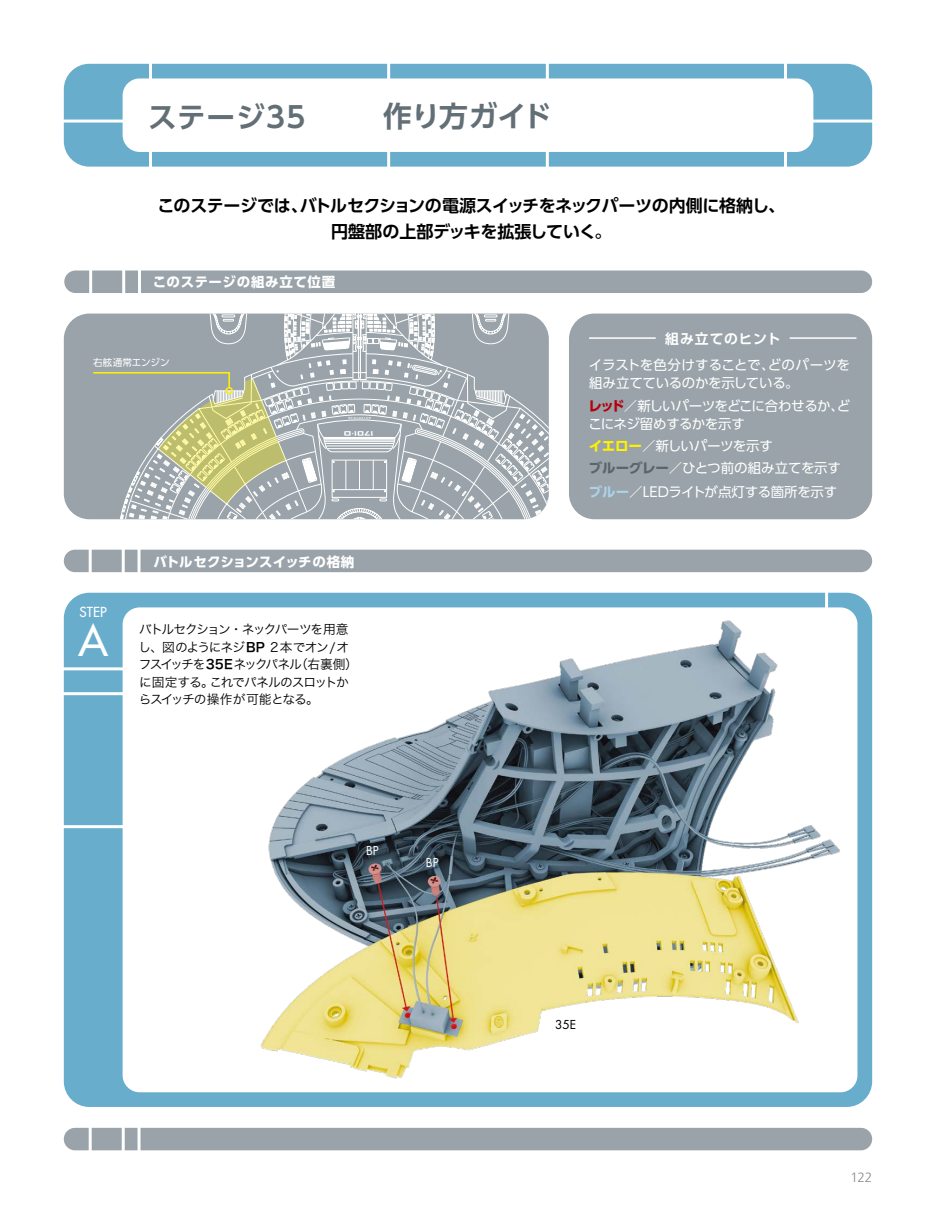
<style>
.page{position:relative;width:936px;height:1212px;background:#fff}
.page>*{position:absolute;margin:0;border:0;box-sizing:border-box;transform-origin:0 0}
.t1{font:42px "Futura LT";color:#fff}
.t2{font:700 28.65px "UD Shin Go Pro De";letter-spacing:.02em;color:#636f76}
.t3{font:700 16.95px/26.5px "UD Shin Go Pro De";letter-spacing:-.025em;color:#000;text-align:center}
.t4{font:700 13.8px "UD Shin Go Pro De";letter-spacing:.055em;color:#fff}
.t5{font:13.5px/22.8px "UD Shin Go Pro";letter-spacing:-.025em;color:#fff}
.t6{font:13.5px/18px "UD Shin Go Pro";letter-spacing:-.045em;color:#fff}
.t7{font:700 13.5px "UD Shin Go Pro";letter-spacing:.01em;color:#fff}
.t8{font:700 13.5px "UD Shin Go Pro";letter-spacing:.05em;color:#fff}
.t9{font:13.5px "Futura LT";color:#fff}
.t10{font:300 13.5px "Frutiger LT";color:#8d8e8d}
.t11{font:12.75px/17.5px "Hira Kaku Pro W3";letter-spacing:-.095em;color:#000}
.t12{font:12px "Futura LT";color:#fff}
.t13{font:12px "Futura LT";color:#000}
.t14{font:9.6px "UD Shin Go Pro";letter-spacing:.01em;color:#fff}
.s1{font-family:"Hira Kaku Pro W6"}
.s2{font-weight:700;color:#b6000d}
.s3{font-weight:700;color:#fff100}
.s4{font-weight:700;color:#59646b}
.s5{font-weight:700;color:#acd1e9}
</style>
<div class="page">
<div style="left:64px;top:1128px;width:808px;height:22px;background:#99a3a9;border-radius:11px"></div>
<hr style="left:137px;top:1123px;width:3px;height:43px;background:#fff">
<hr style="left:122px;top:1121px;width:3px;height:45px;background:#fff">
<hr style="left:89px;top:1121px;width:3px;height:45px;background:#fff">
<div style="left:64px;top:593px;width:808px;height:514px;background:#69adcd;border-radius:26px"></div>
<div style="left:64px;top:314px;width:485px;height:205px;background:#99a3a9;border-radius:26px"></div>
<hr style="left:57px;top:667px;width:79px;height:3px;background:#fff">
<hr style="left:57px;top:692px;width:79px;height:3px;background:#fff">
<hr style="left:57px;top:825px;width:79px;height:3px;background:#fff">
<div style="left:64px;top:270px;width:808px;height:23px;background:#99a3a9;border-radius:11px"></div>
<hr style="left:138px;top:255px;width:3px;height:44px;background:#fff">
<hr style="left:122px;top:255px;width:3px;height:44px;background:#fff">
<hr style="left:89px;top:255px;width:3px;height:44px;background:#fff">
<div style="left:64px;top:64px;width:808px;height:103px;background:#69adcd;border-radius:26px"></div>
<div style="left:123px;top:78px;width:690px;height:74px;background:#fff;border-radius:17px"></div>
<hr style="left:149px;top:52px;width:3px;height:129px;background:#fff">
<hr style="left:784px;top:52px;width:3px;height:129px;background:#fff">
<hr style="left:546px;top:52px;width:3px;height:129px;background:#fff">
<hr style="left:387px;top:52px;width:3px;height:129px;background:#fff">
<div style="left:64px;top:550px;width:808px;height:22px;background:#99a3a9;border-radius:11px"></div>
<hr style="left:137px;top:534px;width:3px;height:44px;background:#fff">
<hr style="left:122px;top:534px;width:3px;height:44px;background:#fff">
<hr style="left:89px;top:534px;width:3px;height:44px;background:#fff">
<hr style="left:825px;top:578px;width:3px;height:53px;background:#fff">
<div style="left:569px;top:314px;width:303px;height:205px;background:#99a3a9;border-radius:26px"></div>
<hr style="left:589px;top:337px;width:66px;height:2px;background:#fff">
<hr style="left:789px;top:337px;width:67px;height:2px;background:#fff">
<hr style="left:32px;top:120px;width:878px;height:3px;background:#fff">
<div style="left:123px;top:607px;width:734px;height:485px;background:#fff;border-radius:17px"></div>
<img style="left:150px;top:607px;width:707px;height:485px">
<svg style="left:93px;top:314px;width:456px;height:205px"></svg>
<h2 class="t2" style="left:148px;top:93px;width:159px">ステージ35</h2>
<h2 class="t2" style="left:383px;top:92px;width:170px">作り方ガイド</h2>
<p class="t3" style="left:157px;top:192px;width:629px">このステージでは、バトルセクションの電源スイッチをネックパーツの内側に格納し、円盤部の上部デッキを拡張していく。</p>
<p class="t8" style="left:153px;top:271px;width:184px">このステージの組み立て位置</p>
<p class="t14" style="left:93px;top:354px;width:78px">右舷通常エンジン</p>
<p class="t9" style="left:80px;top:604px;width:29px">STEP</p>
<h1 class="t1" style="left:78px;top:614px;width:31px">A</h1>
<p class="t7" style="left:154px;top:551px;width:202px">バトルセクションスイッチの格納</p>
<p class="t11" style="left:139px;top:620px;width:221px">バトルセクション・ネックパーツを用意し、図のようにネジ<span class="s1">BP</span> 2 本でオン/オフスイッチを<span class="s1">35E</span>ネックパネル（右裏側）に固定する。これでパネルのスロットからスイッチの操作が可能となる。</p>
<p class="t12" style="left:366px;top:843px;width:14px">BP</p>
<p class="t12" style="left:426px;top:855px;width:14px">BP</p>
<p class="t4" style="left:665px;top:328px;width:117px">組み立てのヒント</p>
<p class="t5" style="left:588px;top:355px;width:263px;line-height:18px">イラストを色分けすることで、どのパーツを組み立てているのかを示している。</p>
<p class="t6" style="left:588px;top:396px;width:263px"><span class="s2">レッド</span>／新しいパーツをどこに合わせるか、どこにネジ留めするかを示す</p>
<p class="t5" style="left:588px;top:434px;width:254px"><span class="s3">イエロー</span>／新しいパーツを示す<br><span class="s4">ブルーグレー</span>／ひとつ前の組み立てを示す<span class="s5">ブルー</span>／LEDライトが点灯する箇所を示す</p>
<p class="t13" style="left:555px;top:1017px;width:23px">35E</p>
<p class="t10" style="left:850px;top:1170px;width:23px">122</p>
</div>
